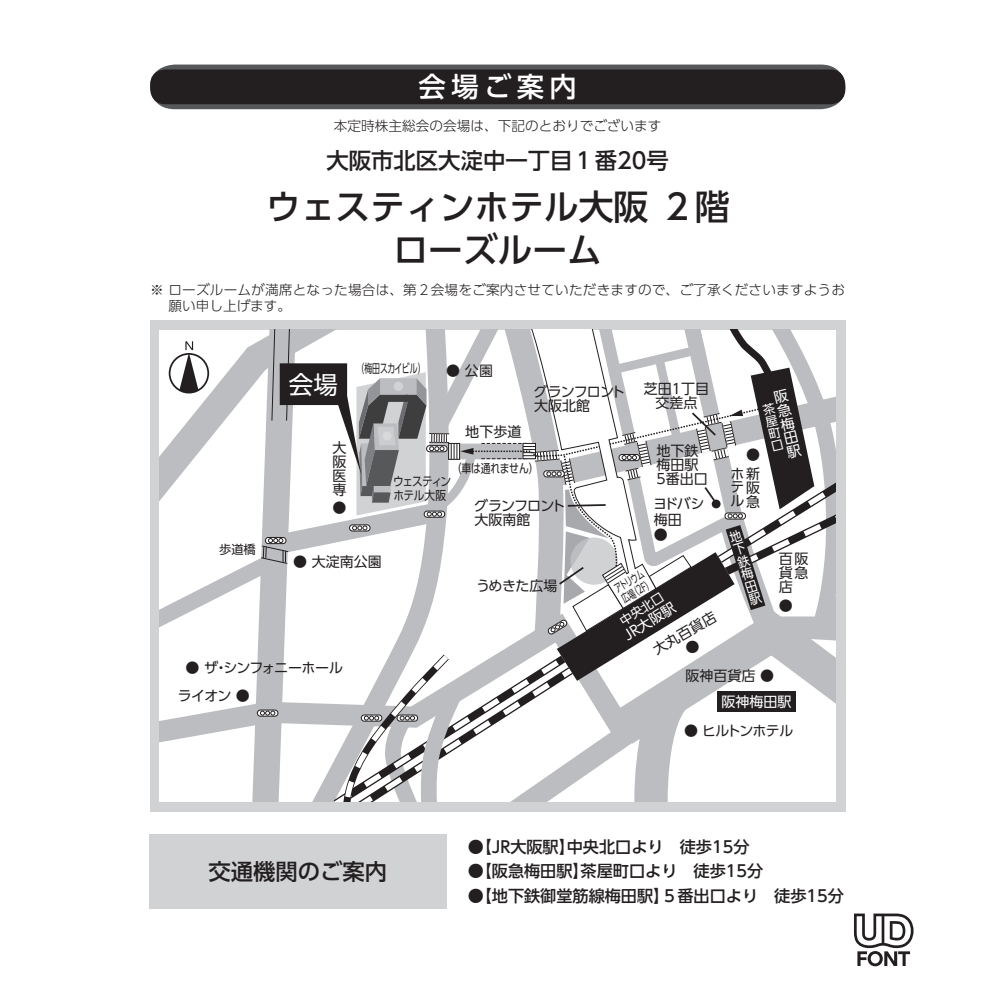
<style>
.page{position:relative;width:993px;height:993px;background:#fff}
.page>*{position:absolute;margin:0;border:0;box-sizing:border-box;transform-origin:0 0}
.t1{font:500 34.65px/43.4px "UD Shin Go Pro";color:#231f20;text-align:center}
.t2{font:500 27.3px "UD Shin Go Pro";letter-spacing:.2em;color:#fff}
.t3{font:24.5px "UD Shin Go Pro";color:#fff}
.t4{font:500 22.4px "UD Shin Go Pro";color:#231f20}
.t5{font:500 16.1px "UD Shin Go Pro";color:#231f20}
.t6{font:14px/14px "UD Shin Go Pro";letter-spacing:-.005em;color:#231f20}
.t7{font:14px/14px "UD Shin Go Pro";letter-spacing:-.055em;color:#231f20}
.t8{font:14px/14px "UD Shin Go Pro";color:#fff;text-align:justify}
.t9{font:14px "UD Shin Go Pro";letter-spacing:-.05em;color:#231f20}
.t10{font:14px "UD Shin Go Pro";letter-spacing:-.06em;color:#231f20}
.t11{font:300 13.65px/16.1px "UD Shin Go Pro";letter-spacing:.01em;color:#231f20}
.t12{font:13.12px/13.1px "UD Shin Go Pro";color:#fff;text-align:justify;scale:.9 1}
.t13{font:12.25px/14px "UD Shin Go Pro";letter-spacing:-.055em;color:#231f20;scale:.87 1}
.t14{font:12.25px "UD Shin Go Pro";letter-spacing:-.025em;color:#231f20;scale:.8 1}
.t15{font:12.25px "UD Shin Go Pro";letter-spacing:-.045em;color:#231f20;scale:.64 1}
.t16{font:12.25px/12.1px "UD Shin Go Pro";color:#fff;text-align:justify}
.t17{font:12.25px "UD Shin Go Pro";letter-spacing:-.025em;color:#231f20}
.t18{font:11.38px/12.2px "UD Shin Go Pro";color:#231f20;scale:.64 1}
</style>
<div class="page">
<div style="left:149px;top:833px;width:297px;height:75px;background:#d1d2d4"></div>
<div style="left:150px;top:320px;width:695px;height:491px;background:#d1d2d4"></div>
<svg style="left:160px;top:329px;width:675px;height:472px"></svg>
<svg style="left:854px;top:913px;width:59px;height:52px"></svg>
<svg style="left:150px;top:64px;width:695px;height:45px"></svg>
<div style="left:150px;top:69px;width:695px;height:35px;background:#231f20;border-radius:15px"></div>
<h2 class="t2" style="left:418px;top:65px;width:160px">会場ご案内</h2>
<p class="t11" style="left:334px;top:117px;width:329px">本定時株主総会の会場は、下記のとおりでございます</p>
<h3 class="t4" style="left:326px;top:142px;width:343px">大阪市北区大淀中一丁目１番20号</h3>
<h1 class="t1" style="left:266px;top:184px;width:464px">ウェスティンホテル大阪 ２階ローズルーム</h1>
<p class="t11" style="left:168px;top:281px;width:678px;text-indent:-18px">※ ローズルームが満席となった場合は、第２会場をご案内させていただきますので、ご了承くださいますようお願い申し上げます。</p>
<p class="t17" style="left:219px;top:539px;width:38px">歩道橋</p>
<h3 class="t3" style="left:289px;top:364px;width:51px">会場</h3>
<p class="t6" style="left:332px;top:439px;width:15px;text-align:justify">大阪医専</p>
<p class="t6" style="left:332px;top:500px;width:15px">●</p>
<p class="t15" style="left:356px;top:358px;width:109px">（梅田スカイビル）</p>
<p class="t6" style="left:446px;top:363px;width:48px">● 公園</p>
<p class="t6" style="left:465px;top:424px;width:57px">地下歩道</p>
<p class="t7" style="left:533px;top:384px;width:93px">グランフロント大阪北館</p>
<p class="t14" style="left:451px;top:458px;width:110px">（車は通れません）</p>
<p class="t13" style="left:393px;top:474px;width:68px">ウェスティンホテル大阪</p>
<p class="t7" style="left:474px;top:498px;width:93px">グランフロント大阪南館</p>
<p class="t6" style="left:643px;top:381px;width:67px;text-align:center">芝田1丁目交差点</p>
<p class="t6" style="left:656px;top:443px;width:53px">地下鉄梅田駅<br>5番出口</p>
<p class="t6" style="left:653px;top:495px;width:53px;line-height:15.8px">ヨドバシ梅田<br>●</p>
<p class="t6" style="left:293px;top:554px;width:90px">● 大淀南公園</p>
<p class="t6" style="left:476px;top:578px;width:83px">うめきた広場</p>
<p class="t18" style="left:612px;top:583px;width:57px;rotate:-30deg">アトリウム広場（2F）</p>
<p class="t16" style="left:617px;top:616px;width:51px;rotate:-32deg">中央北口</p>
<p class="t8" style="left:621px;top:630px;width:59px;rotate:-32deg">JR大阪駅</p>
<p class="t6" style="left:650px;top:643px;width:71px;line-height:15.8px;text-align:center;rotate:-30deg">大丸百貨店●</p>
<p class="t8" style="left:771px;top:391px;width:9px;rotate:-14deg">阪急梅田駅</p>
<p class="t16" style="left:760px;top:404px;width:8px;rotate:-14deg">茶屋町口</p>
<p class="t6" style="left:730px;top:445px;width:31px;line-height:18.6px;text-align:right">●ホ新</p>
<p class="t6" style="left:730px;top:480px;width:31px">テ阪ル急</p>
<p class="t12" style="left:727px;top:531px;width:9px;rotate:-17deg">地下鉄梅田駅</p>
<p class="t6" style="left:778px;top:551px;width:31px;text-align:justify">百阪貨急店</p>
<p class="t6" style="left:778px;top:598px;width:15px">●</p>
<p class="t9" style="left:185px;top:656px;width:159px">● ザ・シンフォニーホール</p>
<p class="t6" style="left:178px;top:688px;width:73px">ライオン ●</p>
<h3 class="t4" style="left:208px;top:852px;width:180px">交通機関のご案内</h3>
<p class="t6" style="left:685px;top:667px;width:90px">阪神百貨店 ●</p>
<p class="t8" style="left:721px;top:694px;width:71px">阪神梅田駅</p>
<p class="t10" style="left:684px;top:719px;width:111px">● ヒルトンホテル</p>
<p class="t5" style="left:467px;top:833px;width:283px">●【JR大阪駅】中央北口より　徒歩15分</p>
<p class="t5" style="left:467px;top:858px;width:297px">●【阪急梅田駅】茶屋町口より　徒歩15分</p>
<p class="t5" style="left:467px;top:882px;width:377px">●【地下鉄御堂筋線梅田駅】５番出口より　徒歩15分</p>
</div>
